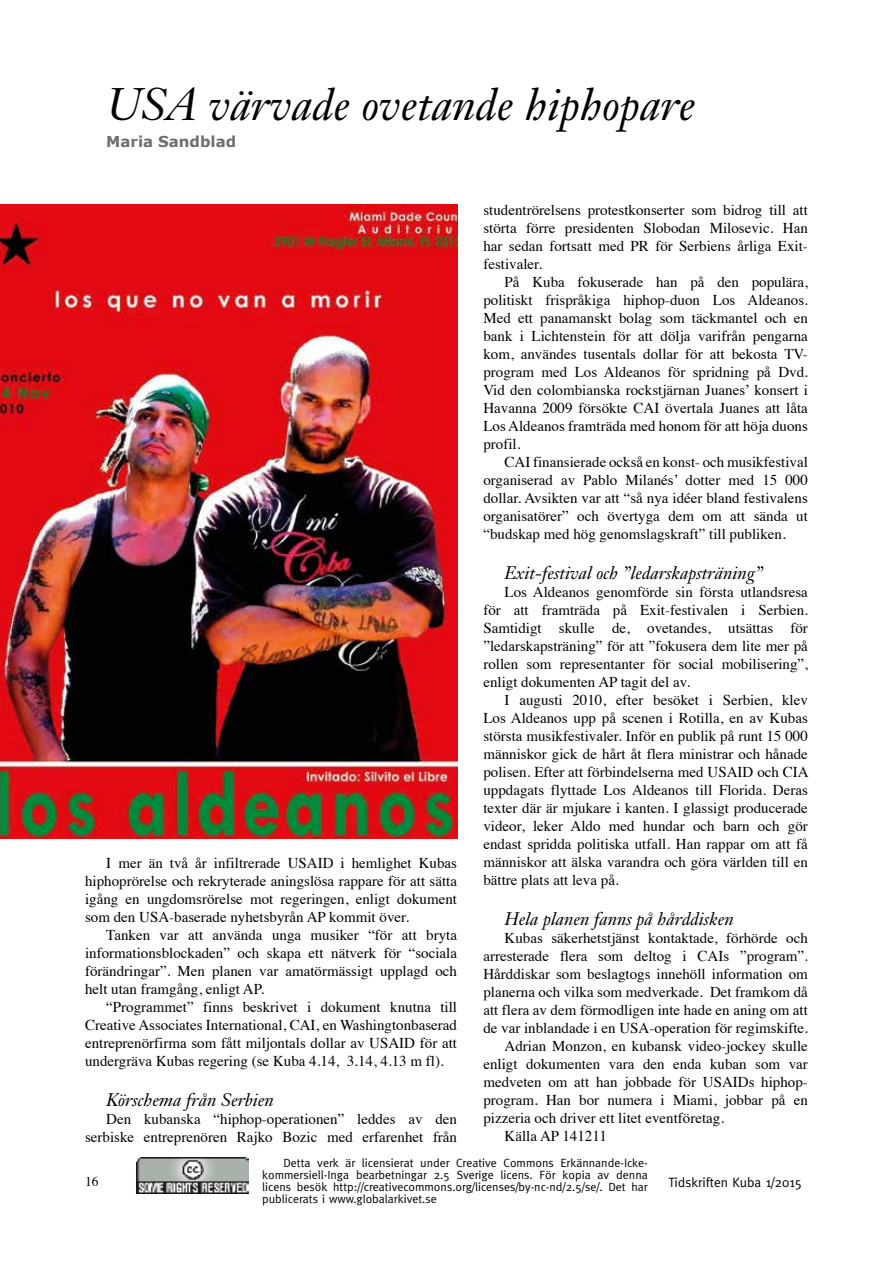
<style>
.page{position:relative;width:893px;height:1263px;background:#fff}
.page>*{position:absolute;margin:0;border:0;box-sizing:border-box;transform-origin:0 0}
.t1{font:italic 45px "Janson Text";color:#000}
.t2{font:italic 18px "Janson Text";color:#000}
.t3{font:15px/18px "Times";color:#000;text-align:justify}
.t4{font:700 15px "Verdana";color:#706f6f}
.t5{font:13.5px "Meta";color:#000}
.t6{font:13.5px "Times";color:#000}
.t7{font:12px/12px "Meta";color:#000;text-align:justify}
</style>
<div class="page">
<img style="left:136px;top:1158px;width:113px;height:36px">
<img style="left:0;top:204px;width:457px;height:634px">
<h1 class="t1" style="left:106px;top:76px;width:590px">USA värvade ovetande hiphopare</h1>
<p class="t4" style="left:106px;top:132px;width:131px">Maria Sandblad</p>
<p class="t3" style="left:85px;top:853px;width:374px;text-indent:21px">I mer än två år infiltrerade USAID i hemlighet Kubas hiphoprörelse och rekryterade aningslösa rappare för att sätta igång en ungdomsrörelse mot regeringen, enligt dokument som den USA-baserade nyhetsbyrån AP kommit över.</p>
<p class="t3" style="left:85px;top:925px;width:374px;text-indent:21px">Tanken var att använda unga musiker “för att bryta informationsblockaden” och skapa ett nätverk för “sociala förändringar”. Men planen var amatörmässigt upplagd och helt utan framgång, enligt AP.</p>
<p class="t3" style="left:85px;top:997px;width:374px;text-indent:21px">“Programmet” finns beskrivet i dokument knutna till Creative Associates International, CAI, en Washingtonbaserad entreprenörfirma som fått miljontals dollar av USAID för att undergräva Kubas regering (se Kuba 4.14, 3.14, 4.13 m fl).</p>
<p class="t2" style="left:106px;top:1088px;width:169px">Körschema från Serbien</p>
<p class="t3" style="left:85px;top:1108px;width:374px;text-align:right">Den kubanska “hiphop-operationen” leddes av den serbiske entreprenören Rajko Bozic med erfarenhet från</p>
<p class="t3" style="left:483px;top:200px;width:326px">studentrörelsens protestkonserter som bidrog till att störta förre presidenten Slobodan Milosevic. Han har sedan fortsatt med PR för Serbiens årliga Exit&shy;festivaler.</p>
<p class="t3" style="left:483px;top:272px;width:326px;text-indent:21px">På Kuba fokuserade han på den populära, politiskt frispråkiga hiphop-duon Los Aldeanos.<br>Med ett panamanskt bolag som täckmantel och en bank i Lichtenstein för att dölja varifrån pengarna kom, användes tusentals dollar för att bekosta TV&shy;program med Los Aldeanos för spridning på Dvd.<br>Vid den colombianska rockstjärnan Juanes’ konsert i Havanna 2009 försökte CAI övertala Juanes att låta Los Aldeanos framträda med honom för att höja duons profil.</p>
<p class="t3" style="left:483px;top:452px;width:326px;text-indent:21px">CAI finansierade också en konst- och musikfestival organiserad av Pablo Milanés’ dotter med 15 000 dollar. Avsikten var att “så nya idéer bland festivalens organisatörer” och övertyga dem om att sända ut “budskap med hög genomslagskraft” till publiken.</p>
<p class="t2" style="left:505px;top:562px;width:260px">Exit-festival och ”ledarskapsträning”</p>
<p class="t3" style="left:483px;top:582px;width:326px;text-indent:21px">Los Aldeanos genomförde sin första utlandsresa för att framträda på Exit-festivalen i Serbien.<br>Samtidigt skulle de, ovetandes, utsättas för ”ledarskapsträning” för att ”fokusera dem lite mer på rollen som representanter för social mobilisering”, enligt dokumenten AP tagit del av.</p>
<p class="t3" style="left:483px;top:690px;width:327px;text-indent:21px">I augusti 2010, efter besöket i Serbien, klev Los Aldeanos upp på scenen i Rotilla, en av Kubas största musikfestivaler. Inför en publik på runt 15 000 människor gick de hårt åt flera ministrar och hånade polisen. Efter att förbindelserna med USAID och CIA uppdagats flyttade Los Aldeanos till Florida. Deras texter där är mjukare i kanten. I glassigt producerade videor, leker Aldo med hundar och barn och gör endast spridda politiska utfall. Han rappar om att få människor att älska varandra och göra världen till en bättre plats att leva på.</p>
<p class="t2" style="left:505px;top:907px;width:231px">Hela planen fanns på hårddisken</p>
<p class="t3" style="left:505px;top:927px;width:305px">Kubas säkerhetstjänst kontaktade, förhörde och</p>
<p class="t3" style="left:483px;top:945px;width:326px">arresterade flera som deltog i CAIs ”program”.</p>
<p class="t3" style="left:483px;top:963px;width:326px">Hårddiskar som beslagtogs innehöll information om</p>
<p class="t3" style="left:483px;top:981px;width:326px">planerna och vilka som medverkade. Det framkom då</p>
<p class="t3" style="left:483px;top:999px;width:326px">att flera av dem förmodligen inte hade en aning om att</p>
<p class="t3" style="left:483px;top:1017px;width:326px">de var inblandade i en USA-operation för regimskifte.</p>
<p class="t3" style="left:505px;top:1035px;width:305px">Adrian Monzon, en kubansk video-jockey skulle</p>
<p class="t3" style="left:483px;top:1053px;width:326px">enligt dokumenten vara den enda kuban som var</p>
<p class="t3" style="left:483px;top:1071px;width:326px">medveten om att han jobbade för USAIDs hiphop-</p>
<p class="t3" style="left:483px;top:1089px;width:326px">program. Han bor numera i Miami, jobbar på en</p>
<p class="t3" style="left:483px;top:1107px;width:242px">pizzeria och driver ett litet eventföretag.</p>
<p class="t3" style="left:505px;top:1125px;width:104px">Källa AP 141211</p>
<p class="t7" style="left:262px;top:1157px;width:387px;text-indent:21px">Detta verk är licensierat under Creative Commons Erkännande-Icke&shy;kommersiell-Inga bearbetningar 2.5 Sverige licens. För kopia av denna licens besök http://creativecommons.org/licenses/by-nc-nd/2.5/se/. Det har publicerats i www.globalarkivet.se</p>
<p class="t6" style="left:85px;top:1169px;width:15px">16</p>
<p class="t5" style="left:668px;top:1174px;width:135px">Tidskriften Kuba 1/2015</p>
</div>
